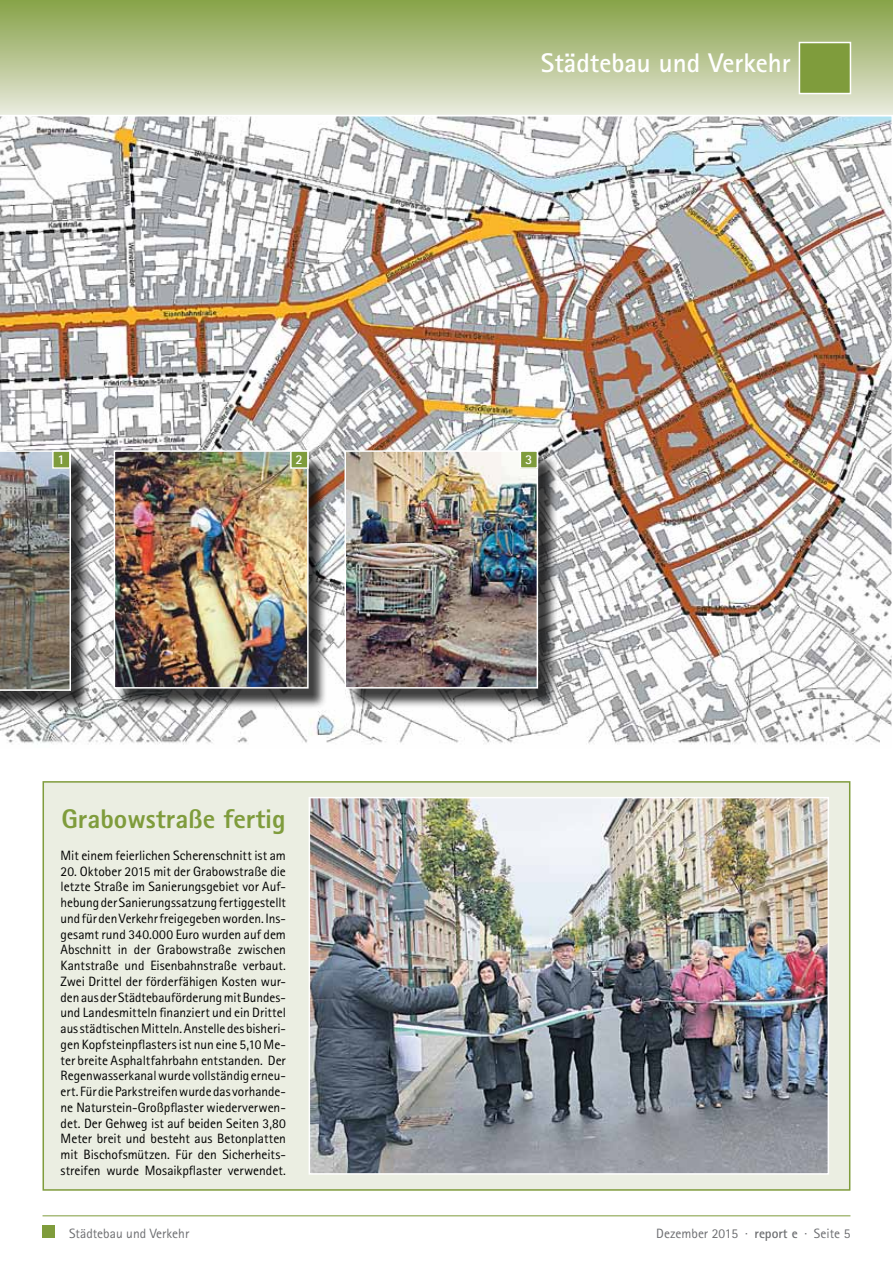
<style>
.page{position:relative;width:893px;height:1263px;background:#fff}
.page>*{position:absolute;margin:0;border:0;box-sizing:border-box;transform-origin:0 0}
.t1{font:700 27px "Rotis Sans Serif AT";color:#fff}
.t2{font:700 27px "Rotis Sans Serif AT Extra";color:#7f9c3c}
.t3{font:13.5px/15.8px "Rotis Sans Serif AT";color:#000;text-align:justify}
.t4{font:13.5px "Rotis Sans Serif AT";color:#6d6e71}
.t5{font:700 13.5px "Rotis Sans Serif AT";color:#fff}
.s1{font-weight:700}
</style>
<div class="page">
<hr style="left:43px;top:1215px;width:807px;height:1px;background:#7f9c3c">
<img style="left:0;top:116px;width:892px;height:629px">
<div style="left:116px;top:455px;width:211px;height:255px;background:#000;opacity:.75"></div>
<img style="left:117px;top:453px;width:189px;height:232px">
<div style="left:114px;top:450px;width:195px;height:238px;border:2px solid #fff"></div>
<div style="left:43px;top:781px;width:807px;height:410px;background:#ebeee2;border:2px solid #7f9c3c"></div>
<img style="left:312px;top:800px;width:514px;height:372px">
<div style="left:309px;top:797px;width:520px;height:378px;border:2px solid #fff"></div>
<div style="left:348px;top:454px;width:210px;height:255px;background:#000;opacity:.75"></div>
<img style="left:347px;top:453px;width:188px;height:232px">
<div style="left:344px;top:450px;width:194px;height:238px;border:2px solid #fff"></div>
<div style="left:0;top:455px;width:90px;height:257px;background:#000;opacity:.75"></div>
<img style="left:0;top:450px;width:71px;height:241px">
<div style="left:53px;top:451px;width:17px;height:17px;background:#7f9c3c"></div>
<div style="left:52px;top:450px;width:19px;height:19px;border:2px solid #fff"></div>
<div style="left:291px;top:451px;width:17px;height:17px;background:#7f9c3c"></div>
<div style="left:290px;top:450px;width:19px;height:19px;border:2px solid #fff"></div>
<div style="left:520px;top:451px;width:17px;height:17px;background:#7f9c3c"></div>
<div style="left:520px;top:450px;width:18px;height:19px;border:2px solid #fff"></div>
<div style="left:0;top:0;width:893px;height:115px;background:linear-gradient(to bottom,#86a146,#e9eadd)"></div>
<svg style="left:0;top:0;width:1px;height:115px"></svg>
<div style="left:43px;top:1225px;width:12px;height:13px;background:#7f9c3c"></div>
<div style="left:799px;top:42px;width:52px;height:52px;background:#7f9c3c;border:2px solid #fff"></div>
<h1 class="t1" style="left:541px;top:46px;width:251px">Städtebau und Verkehr</h1>
<p class="t5" style="left:58px;top:450px;width:9px">1</p>
<p class="t5" style="left:296px;top:450px;width:9px">2</p>
<p class="t5" style="left:525px;top:450px;width:9px">3</p>
<h1 class="t2" style="left:61px;top:802px;width:226px">Grabowstraße fertig</h1>
<p class="t3" style="left:61px;top:847px;width:227px">Mit einem feierlichen Scherenschnitt ist am</p>
<p class="t3" style="left:61px;top:863px;width:227px">20. Oktober 2015 mit der Grabowstraße die letzte Straße im Sanierungsgebiet vor Auf&shy;hebung der Sanierungssatzung fertiggestellt und für den Verkehr freigegeben worden. Ins&shy;gesamt rund 340.000 Euro wurden auf dem Abschnitt in der Grabowstraße zwischen Kantstraße und Eisenbahnstraße verbaut.<br>Zwei Drittel der förderfähigen Kosten wur&shy;den aus der Städtebauförderung mit Bundes&shy;und Landesmitteln finanziert und ein Drittel aus städtischen Mitteln. Anstelle des bisheri&shy;gen Kopfsteinpflasters ist nun eine 5,10 Me&shy;ter breite Asphaltfahrbahn entstanden. Der Regenwasserkanal wurde vollständig erneu&shy;ert. Für die Parkstreifen wurde das vorhande&shy;ne Naturstein-Großpflaster wiederverwen&shy;det. Der Gehweg ist auf beiden Seiten 3,80<br>Meter breit und besteht aus Betonplatten mit Bischofsmützen. Für den Sicherheits&shy;streifen wurde Mosaikpflaster verwendet.</p>
<p class="t4" style="left:69px;top:1225px;width:122px">Städtebau und Verkehr</p>
<p class="t4" style="left:656px;top:1225px;width:196px">Dezember 2015 · <span class="s1">report e</span> · Seite 5</p>
</div>
